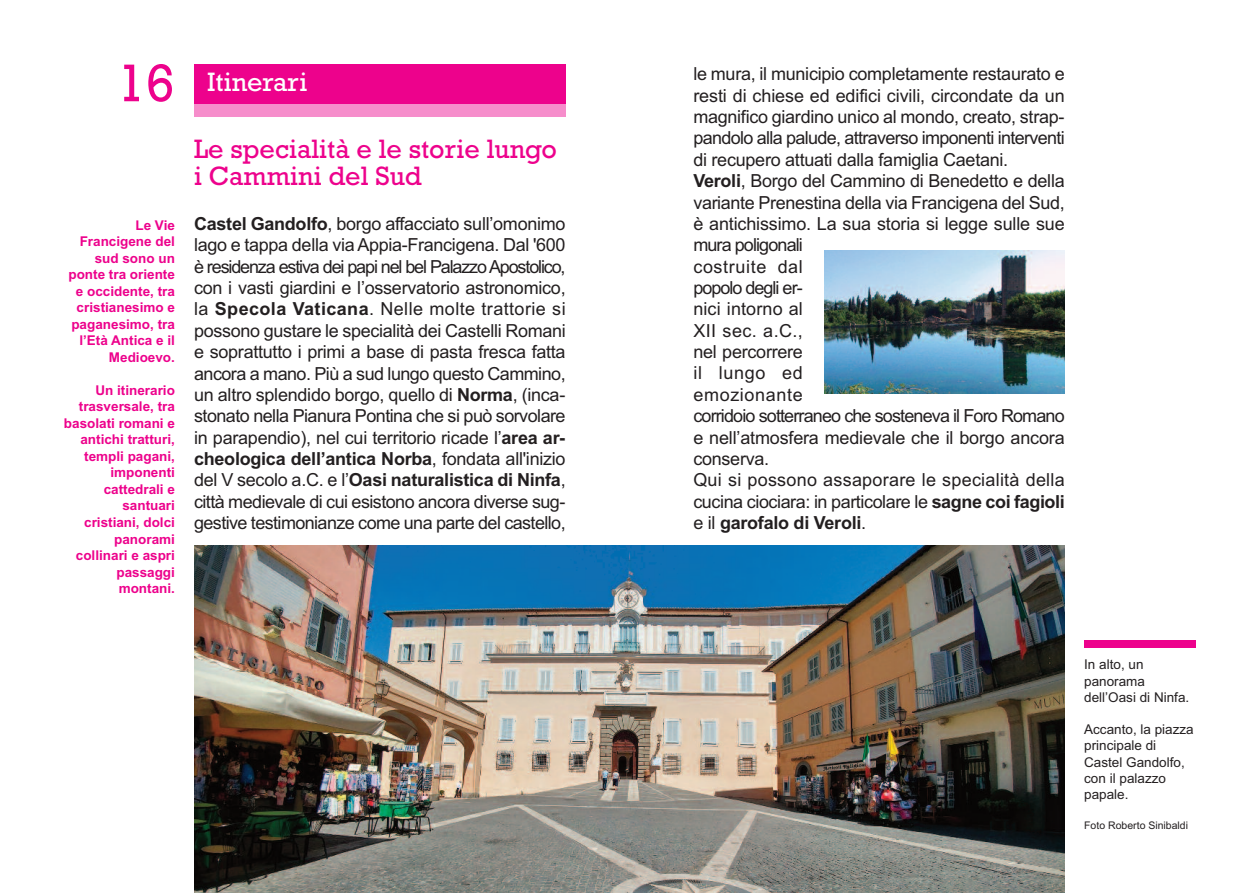
<style>
.page{position:relative;width:1259px;height:893px;background:#fff}
.page>*{position:absolute;margin:0;border:0;box-sizing:border-box;transform-origin:0 0}
.t1{font:54px "Rockwell";color:#ed028c}
.t2{font:27px/27px "Rockwell";color:#ed028c}
.t3{font:27px "Rockwell";color:#fff}
.t4{font:18px/21.3px "Arial";letter-spacing:-.015em;color:#231f20}
.t5{font:700 13.5px/16.5px "Arial";color:#ed028c;text-align:right}
.t6{font:13.5px/16.2px "Arial";color:#231f20}
.t7{font:10.5px "Arial";color:#231f20}
.s1{font-weight:700}
</style>
<div class="page">
<img style="left:194px;top:545px;width:870px;height:348px">
<div style="left:194px;top:64px;width:371px;height:40px;background:#ed028c"></div>
<div style="left:194px;top:101px;width:371px;height:16px;background:#ed028c;opacity:.45"></div>
<div style="left:1084px;top:641px;width:111px;height:7px;background:#ed028c"></div>
<img style="left:824px;top:251px;width:241px;height:142px">
<h1 class="t1" style="left:116px;top:51px;width:60px">16</h1>
<p class="t4" style="left:693px;top:63px;width:373px">le mura, il municipio completamente restaurato e resti di chiese ed edifici civili, circondate da un magnifico giardino unico al mondo, creato, strap&shy;pandolo alla palude, attraverso imponenti interventi di recupero attuati dalla famiglia Caetani.<br><span class="s1">Veroli</span>, Borgo del Cammino di Benedetto e della variante Prenestina della via Francigena del Sud, è antichissimo. La sua storia si legge sulle sue mura poligonali<br>costruite dal<br>popolo degli er-<br>nici intorno al<br>XII sec. a.C.,<br>nel percorrere<br>il lungo ed<br>emozionante<br>corridoio sotterraneo che sosteneva il Foro Romano e nell’atmosfera medievale che il borgo ancora conserva.<br>Qui si possono assaporare le specialità della cucina ciociara: in particolare le <span class="s1">sagne coi fagioli </span>e il <span class="s1">garofalo di Veroli</span>.</p>
<h2 class="t3" style="left:207px;top:66px;width:102px">Itinerari</h2>
<h2 class="t2" style="left:194px;top:135px;width:364px">Le specialità e le storie lungo i Cammini del Sud</h2>
<p class="t4" style="left:194px;top:213px;width:373px;text-align:justify"><span class="s1">Castel Gandolfo</span>, borgo affacciato sull’omonimo lago e tappa della via Appia-Francigena. Dal '600 è residenza estiva dei papi nel bel Palazzo Apostolico, con i vasti giardini e l’osservatorio astronomico, la <span class="s1">Specola Vaticana</span>. Nelle molte trattorie si possono gustare le specialità dei Castelli Romani e soprattutto i primi a base di pasta fresca fatta ancora a mano. Più a sud lungo questo Cammino, un altro splendido borgo, quello di <span class="s1">Norma</span>, (inca&shy;stonato nella Pianura Pontina che si può sorvolare in parapendio), nel cui territorio ricade l’<span class="s1">area ar&shy;cheologica dell’antica Norba</span>, fondata all'inizio del V secolo a.C. e l’<span class="s1">Oasi naturalistica di Ninfa</span>, città medievale di cui esistono ancora diverse sug&shy;gestive testimonianze come una parte del castello,</p>
<p class="t5" style="left:68px;top:217px;width:108px">Le Vie<br>Francigene del sud sono un ponte tra oriente e occidente, tra cristianesimo e paganesimo, tra l’Età Antica e il<br>Medioevo.</p>
<p class="t5" style="left:64px;top:382px;width:113px">Un itinerario trasversale, tra basolati romani e antichi tratturi, templi pagani, imponenti cattedrali e santuari cristiani, dolci panorami collinari e aspri passaggi montani.</p>
<p class="t6" style="left:1084px;top:657px;width:107px">In alto, un panorama dell’Oasi di Ninfa.</p>
<p class="t6" style="left:1084px;top:721px;width:111px">Accanto, la piazza principale di<br>Castel Gandolfo, con il palazzo papale.</p>
<p class="t7" style="left:1084px;top:819px;width:105px">Foto Roberto Sinibaldi</p>
</div>
